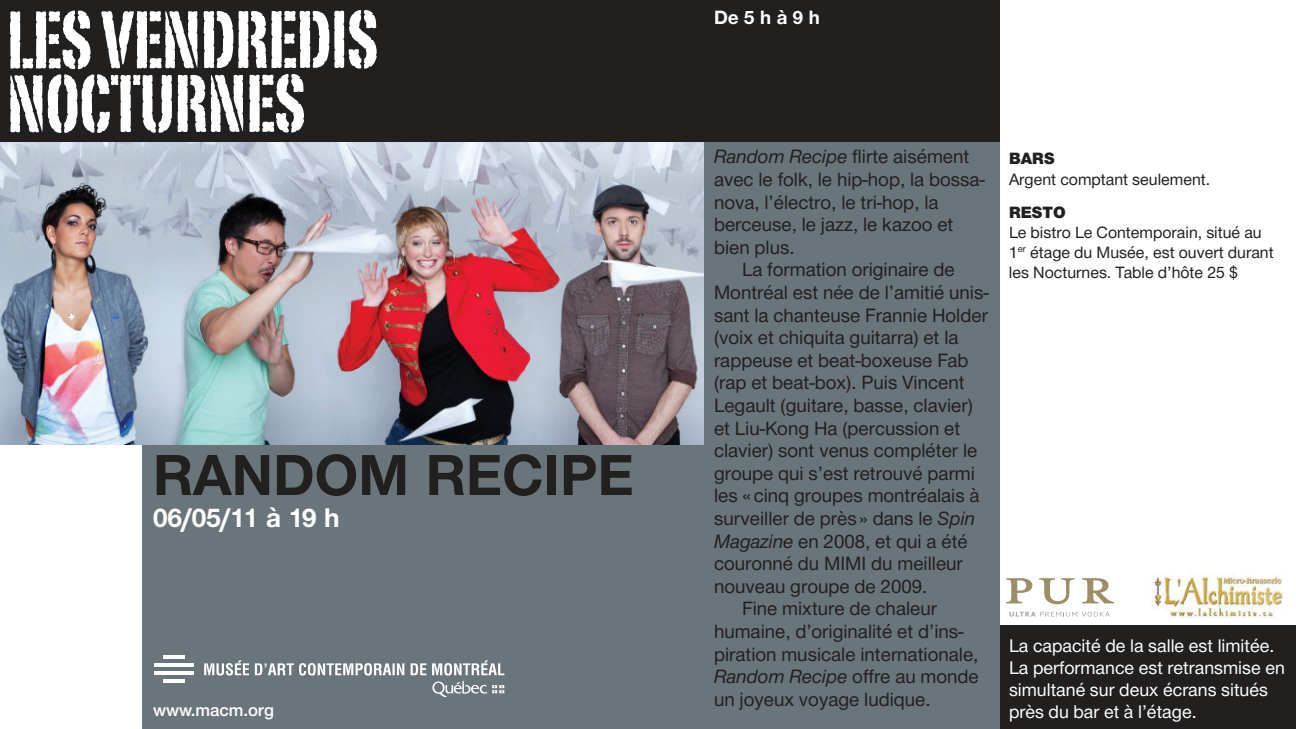
<style>
.page{position:relative;width:1296px;height:729px;background:#fff}
.page>*{position:absolute;margin:0;border:0;box-sizing:border-box;transform-origin:0 0}
.t1{font:60px "NH75";color:#221f1f}
.t2{font:28px "NH75";letter-spacing:-.025em;color:#fff}
.t3{font:20px "NH55";color:#221f1f}
.t4{font:20px "NH56";color:#221f1f}
.t5{font:20px "NH75";color:#fff}
.t6{font:19px/22px "NH55";color:#fff}
.t7{font:18px "NH65";color:#fff}
.t8{font:17px/20px "NH55";color:#221f1f}
.t9{font:17px "NH95";color:#221f1f}
.s1{font-family:"NH56"}
.s2{font-family:"NH55"}
</style>
<div class="page">
<div style="left:142px;top:2px;width:858px;height:727px;background:#6a747b"></div>
<div style="left:1000px;top:625px;width:296px;height:104px;background:#221f1f"></div>
<hr style="left:154px;top:663px;width:40px;height:4px;background:#fff">
<hr style="left:154px;top:671px;width:40px;height:4px;background:#fff">
<hr style="left:163px;top:655px;width:21px;height:4px;background:#fff">
<hr style="left:163px;top:679px;width:21px;height:4px;background:#fff">
<svg style="left:204px;top:660px;width:300px;height:37px"></svg>
<img style="left:0;top:142px;width:704px;height:303px">
<img style="left:1152px;top:573px;width:131px;height:45px">
<svg style="left:1006px;top:578px;width:26px;height:25px"></svg>
<svg style="left:1039px;top:578px;width:36px;height:26px"></svg>
<svg style="left:1082px;top:578px;width:32px;height:25px"></svg>
<svg style="left:1009px;top:612px;width:101px;height:5px"></svg>
<div style="left:0;top:0;width:1000px;height:142px;background:#221f1f"></div>
<svg style="left:10px;top:10px;width:367px;height:123px"></svg>
<h1 class="t1" style="left:153px;top:454px;width:482px">RANDOM RECIPE</h1>
<h2 class="t2" style="left:153px;top:508px;width:188px">06/05/11 à 19 h</h2>
<p class="t7" style="left:153px;top:699px;width:123px">www.macm.org</p>
<p class="t5" style="left:714px;top:11px;width:107px">De 5 h à 9 h</p>
<p class="t3" style="left:714px;top:148px;width:257px"><span class="s1">Random Recipe</span> flirte aisément</p>
<p class="t3" style="left:714px;top:171px;width:273px">avec le folk, le hip-hop, la bossa-</p>
<p class="t3" style="left:714px;top:194px;width:226px">nova, l’électro, le tri-hop, la</p>
<p class="t3" style="left:714px;top:216px;width:241px">berceuse, le jazz, le kazoo et</p>
<p class="t3" style="left:714px;top:239px;width:82px">bien plus.</p>
<p class="t3" style="left:742px;top:261px;width:214px">La formation originaire de</p>
<p class="t3" style="left:714px;top:284px;width:276px">Montréal est née de l’amitié unis-</p>
<p class="t3" style="left:714px;top:307px;width:275px">sant la chanteuse Frannie Holder</p>
<p class="t3" style="left:714px;top:329px;width:246px">(voix et chiquita guitarra) et la</p>
<p class="t3" style="left:714px;top:352px;width:256px">rappeuse et beat-boxeuse Fab</p>
<p class="t3" style="left:714px;top:374px;width:252px">(rap et beat-box). Puis Vincent</p>
<p class="t3" style="left:714px;top:397px;width:260px">Legault (guitare, basse, clavier)</p>
<p class="t3" style="left:714px;top:420px;width:248px">et Liu-Kong Ha (percussion et</p>
<p class="t3" style="left:714px;top:442px;width:265px">clavier) sont venus compléter le</p>
<p class="t3" style="left:714px;top:465px;width:262px">groupe qui s’est retrouvé parmi</p>
<p class="t3" style="left:714px;top:487px;width:267px">les « cinq groupes montréalais à</p>
<p class="t3" style="left:714px;top:510px;width:263px">surveiller de près » dans le <span class="s1">Spin</span></p>
<p class="t3" style="left:714px;top:533px;width:255px"><span class="s1">Magazine</span> en 2008, et qui a été</p>
<p class="t3" style="left:714px;top:555px;width:250px">couronné du MIMI du meilleur</p>
<p class="t3" style="left:714px;top:578px;width:215px">nouveau groupe de 2009.</p>
<p class="t3" style="left:742px;top:600px;width:197px">Fine mixture de chaleur</p>
<p class="t3" style="left:714px;top:623px;width:251px">humaine, d’originalité et d’ins-</p>
<p class="t3" style="left:714px;top:646px;width:266px">piration musicale internationale,</p>
<p class="t4" style="left:714px;top:670px;width:266px">Random Recipe <span class="s2">offre au monde</span></p>
<p class="t3" style="left:714px;top:691px;width:218px">un joyeux voyage ludique.</p>
<p class="t9" style="left:1009px;top:149px;width:47px">BARS</p>
<p class="t8" style="left:1009px;top:170px;width:203px">Argent comptant seulement.</p>
<p class="t9" style="left:1009px;top:202px;width:58px">RESTO</p>
<p class="t8" style="left:1009px;top:223px;width:266px">Le bistro Le Contemporain, situé au<br>1<sup>er</sup> étage du Musée, est ouvert durant les Nocturnes. Table d’hôte 25 $</p>
<p class="t6" style="left:1009px;top:635px;width:277px">La capacité de la salle est limitée.<br>La performance est retransmise en simultané sur deux écrans situés près du bar et à l’étage.</p>
</div>
